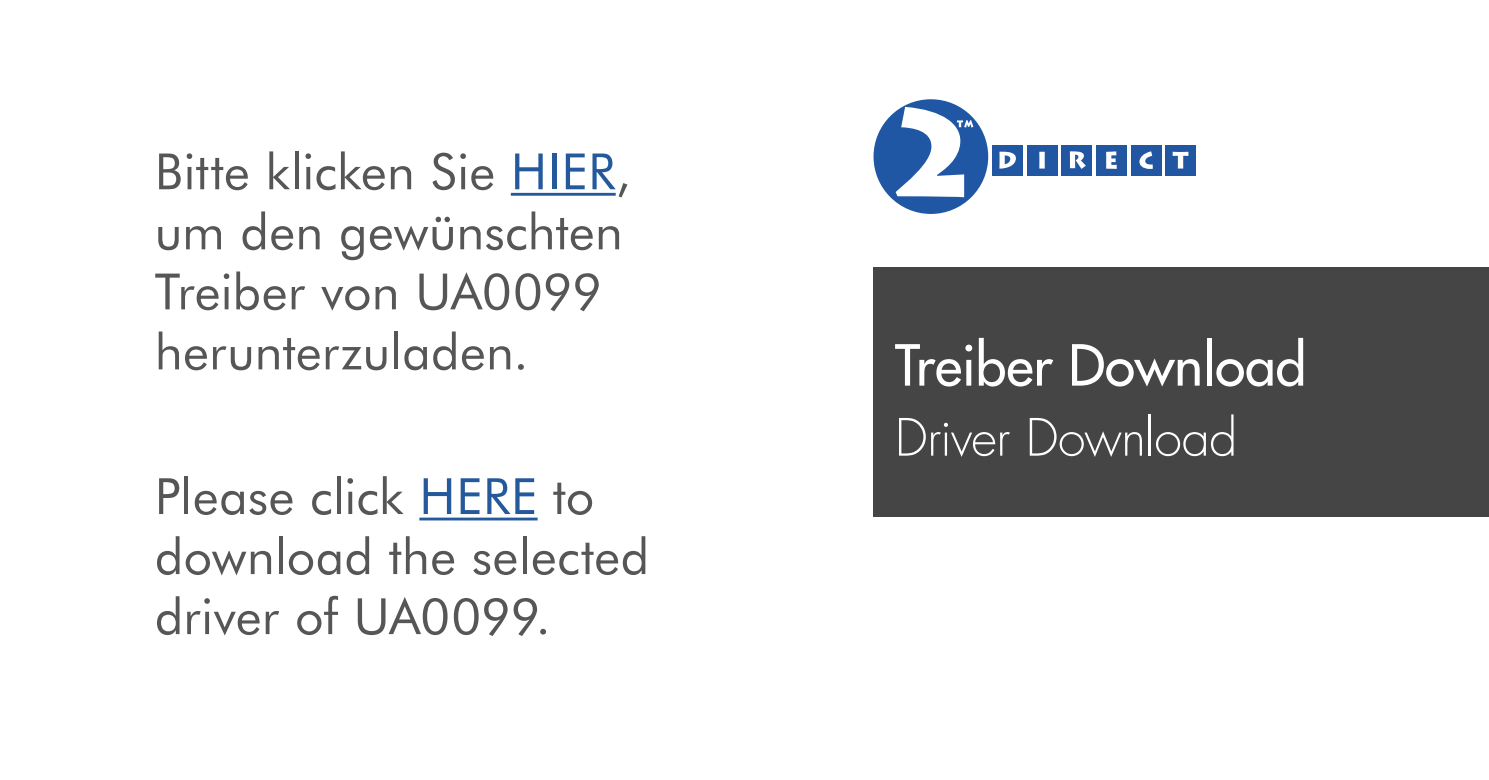
<style>
.page{position:relative;width:1489px;height:780px;background:#fff}
.page>*{position:absolute;margin:0;border:0;box-sizing:border-box;transform-origin:0 0}
.t1{font:55px "Futura LT";color:#fff}
.t2{font:50px/60px "Futura BT";letter-spacing:.005em;color:#565656}
.t3{font:300 50px "Futura LT";letter-spacing:-.01em;color:#fff}
.s1{color:#245a9c}
</style>
<div class="page">
<hr style="left:511px;top:193px;width:104px;height:3px;background:#245a9c">
<hr style="left:419px;top:517px;width:118px;height:3px;background:#245a9c">
<div style="left:873px;top:267px;width:615px;height:250px;background:#454545"></div>
<div style="left:873px;top:99px;width:115px;height:115px;background:#1f57a4;border-radius:50%"></div>
<div style="left:992px;top:145px;width:30px;height:30px;background:#2156a3"></div>
<div style="left:1026px;top:145px;width:31px;height:30px;background:#2156a3"></div>
<div style="left:1061px;top:145px;width:30px;height:30px;background:#2156a3"></div>
<div style="left:1096px;top:145px;width:30px;height:30px;background:#2156a3"></div>
<div style="left:1130px;top:145px;width:31px;height:30px;background:#2156a3"></div>
<div style="left:1165px;top:145px;width:30px;height:30px;background:#2156a3"></div>
<svg style="left:999px;top:152px;width:16px;height:17px"></svg>
<svg style="left:1039px;top:152px;width:5px;height:16px"></svg>
<svg style="left:1069px;top:151px;width:16px;height:18px"></svg>
<svg style="left:1106px;top:151px;width:10px;height:18px"></svg>
<svg style="left:1139px;top:151px;width:13px;height:18px"></svg>
<svg style="left:1172px;top:152px;width:16px;height:16px"></svg>
<svg style="left:895px;top:107px;width:78px;height:90px"></svg>
<p class="t2" style="left:155px;top:141px;width:477px">Bitte klicken Sie <span class="s1">HIER</span>, um den gewünschten<br>Treiber von UA0099 herunterzuladen.</p>
<p class="t2" style="left:155px;top:466px;width:496px">Please click <span class="s1">HERE</span> to download the selected driver of UA0099.</p>
<p class="t1" style="left:894px;top:329px;width:413px">Treiber Download</p>
<p class="t3" style="left:894px;top:407px;width:344px">Driver Download</p>
</div>
